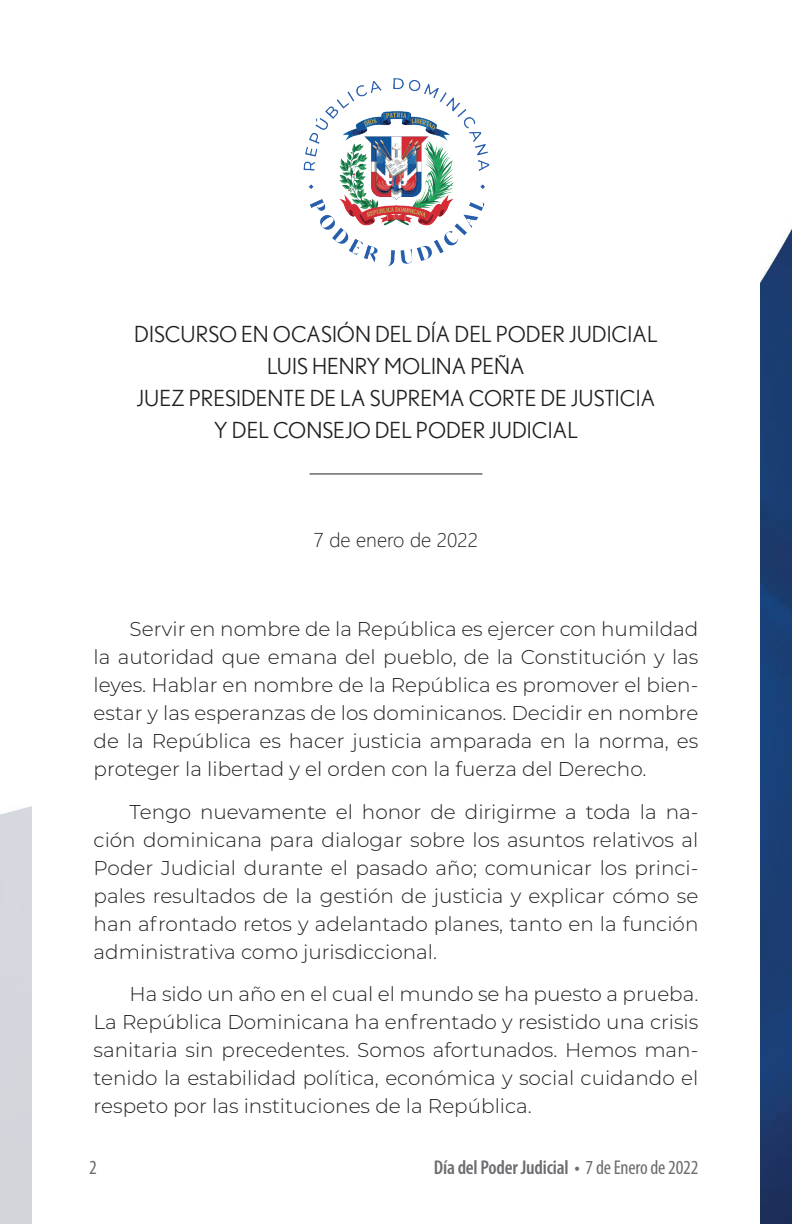
<style>
.page{position:relative;width:792px;height:1224px;background:#fff}
.page>*{position:absolute;margin:0;border:0;box-sizing:border-box;transform-origin:0 0}
.t1{font:22px/32px "Nobel";color:#231f20;text-align:center}
.t2{font:300 20px/28px "Montserrat";color:#231f20;text-align:justify}
.t3{font:600 condensed 20px "Myriad Pro";letter-spacing:-.01em;color:#6c6d70}
.t4{font:300 20px "Segoe UI";color:#231f20}
.t5{font:condensed 20px "Myriad Pro";color:#6c6d70}
.s1{font-weight:400}
</style>
<div class="page">
<img style="left:760px;top:228px;width:32px;height:996px">
<hr style="left:310px;top:474px;width:172px;height:1px;background:#231f20">
<img style="left:303px;top:78px;width:187px;height:189px">
<p class="t1" style="left:134px;top:317px;width:525px">DISCURSO EN OCASIÓN DEL DÍA DEL PODER JUDICIAL LUIS HENRY MOLINA PEÑA<br>JUEZ PRESIDENTE DE LA SUPREMA CORTE DE JUSTICIA Y DEL CONSEJO DEL PODER JUDICIAL</p>
<p class="t4" style="left:314px;top:521px;width:166px">7 de enero de 2022</p>
<p class="t2" style="left:94px;top:615px;width:606px;text-indent:36px">Servir en nombre de la República es ejercer con humildad la autoridad que emana del pueblo, de la Constitución y las leyes. Hablar en nombre de la República es promover el bien&shy;estar y las esperanzas de los dominicanos. Decidir en nombre de la República es hacer justicia amparada en la norma, es proteger la libertad y el orden con la fuerza del Derecho.</p>
<p class="t2" style="left:94px;top:797px;width:606px;text-indent:36px">Tengo nuevamente el honor de dirigirme a toda la na&shy;ción dominicana para dialogar sobre los asuntos relativos al Poder Judicial durante el pasado año; comunicar los princi&shy;pales resultados de la gestión de justicia y explicar cómo se han afrontado retos y adelantado planes, tanto en la función administrativa como jurisdiccional.</p>
<p class="t2" style="left:94px;top:979px;width:606px;text-indent:36px">Ha sido un año en el cual el mundo se ha puesto a prueba.<br>La República Dominicana ha enfrentado y resistido una crisis sanitaria sin precedentes. Somos afortunados. Hemos man&shy;tenido la estabilidad política, económica y social cuidando el respeto por las instituciones de la República.</p>
<p class="t5" style="left:89px;top:1156px;width:9px">2</p>
<p class="t3" style="left:434px;top:1155px;width:266px">Día del Poder Judicial • <span class="s1">7 de Enero de 2022</span></p>
</div>
